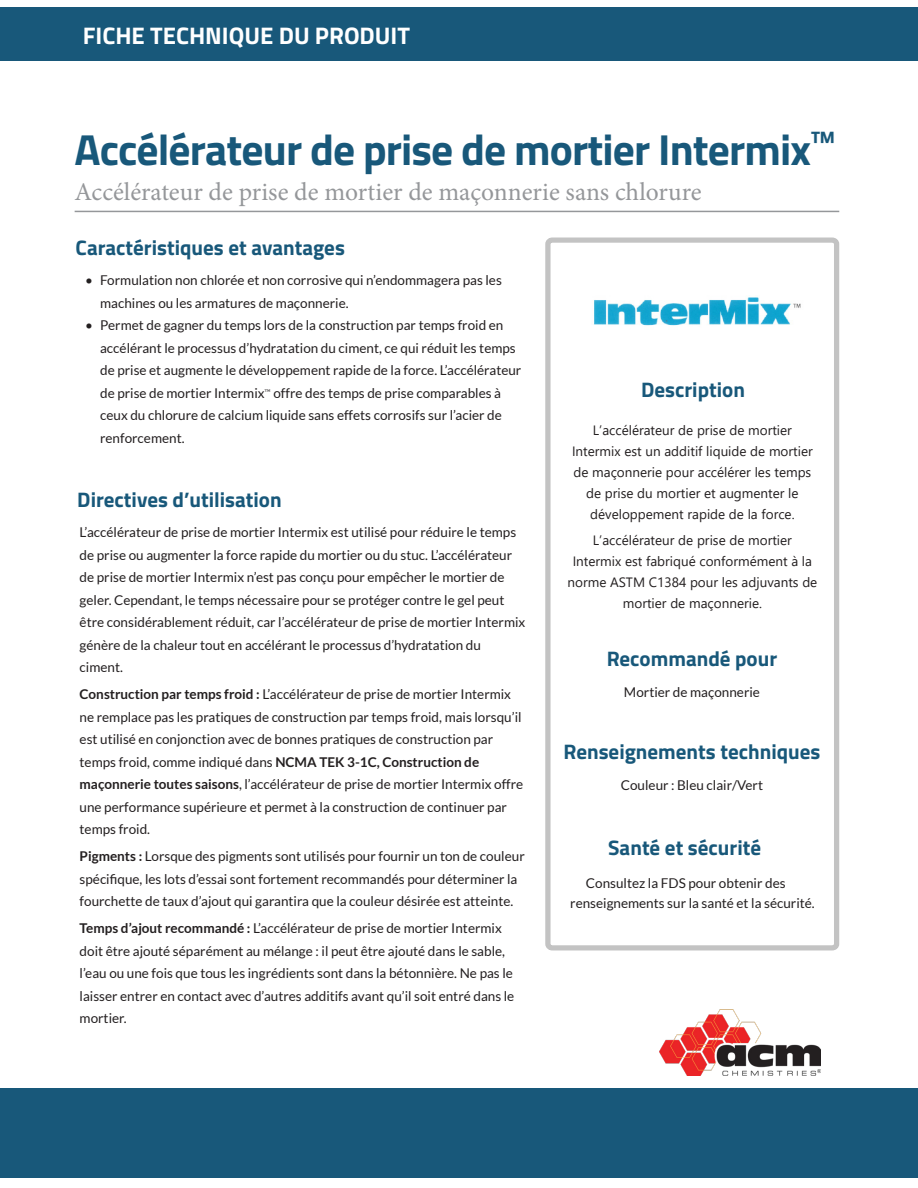
<style>
.page{position:relative;width:918px;height:1188px;background:#fff}
.page>*{position:absolute;margin:0;border:0;box-sizing:border-box;transform-origin:0 0}
.Main_Header{font:700 43.5px "Titillium Web";letter-spacing:-.02em;color:#18587a}
.Main_Sub_Header{font:25.5px "Minion Pro";color:#95979a}
.t1{font:700 24px "Titillium Web";color:#fff}
.Paragraph_Style_1{font:700 21px "Titillium Web";color:#18587a}
.Right_Para_Header{font:700 21px "Titillium Web";color:#18587a}
.Bullets{font:13.5px/22.5px "Lato";color:#231f20}
.Body{font:13.5px/21px "Segoe UI";color:#231f20;text-align:center}
.Right_Para_Text{font:13.5px/19.5px "Lato";color:#231f20}
.s1{font-family:"Minion Pro"}
.s2{font-weight:700}
</style>
<div class="page">
<div style="left:0;top:8px;width:918px;height:54px;background:#18587a"></div>
<hr style="left:75px;top:211px;width:764px;height:1px;background:#95979a">
<svg style="left:545px;top:237px;width:295px;height:714px"></svg>
<div style="left:0;top:1088px;width:918px;height:90px;background:#18587a"></div>
<img style="left:591px;top:296px;width:214px;height:33px">
<img style="left:659px;top:1010px;width:161px;height:65px">
<p class="t1" style="left:83px;top:17px;width:329px">FICHE TECHNIQUE DU PRODUIT</p>
<p class="Main_Header" style="left:75px;top:117px;width:764px">Accélérateur de prise de mortier Intermix<sup>™</sup></p>
<p class="Main_Sub_Header" style="left:75px;top:174px;width:629px">Accélérateur de prise de mortier de maçonnerie sans chlorure</p>
<p class="Paragraph_Style_1" style="left:76px;top:232px;width:271px">Caractéristiques et avantages</p>
<p class="Bullets" style="left:100px;top:269px;width:403px;text-indent:-15px">• Formulation non chlorée et non corrosive qui n’endommagera pas les machines ou les armatures de maçonnerie.</p>
<p class="Bullets" style="left:100px;top:314px;width:423px;text-indent:-15px">• Permet de gagner du temps lors de la construction par temps froid en accélérant le processus d’hydratation du ciment, ce qui réduit les temps de prise et augmente le développement rapide de la force. L’accélérateur de prise de mortier Intermix<span class="s1">™</span> offre des temps de prise comparables à ceux du chlorure de calcium liquide sans effets corrosifs sur l’acier de renforcement.</p>
<p class="Paragraph_Style_1" style="left:77px;top:483px;width:206px">Directives d’utilisation</p>
<p class="Bullets" style="left:80px;top:521px;width:447px">L’accélérateur de prise de mortier Intermix est utilisé pour réduire le temps de prise ou augmenter la force rapide du mortier ou du stuc. L’accélérateur de prise de mortier Intermix n’est pas conçu pour empêcher le mortier de geler. Cependant, le temps nécessaire pour se protéger contre le gel peut être considérablement réduit, car l’accélérateur de prise de mortier Intermix génère de la chaleur tout en accélérant le processus d’hydratation du ciment.</p>
<p class="Bullets" style="left:80px;top:683px;width:445px"><span class="s2">Construction par temps froid :</span> L’accélérateur de prise de mortier Intermix ne remplace pas les pratiques de construction par temps froid, mais lorsqu’il est utilisé en conjonction avec de bonnes pratiques de construction par temps froid, comme indiqué dans <span class="s2">NCMA TEK 3-1C, Construction de maçonnerie toutes saisons</span>, l’accélérateur de prise de mortier Intermix offre une performance supérieure et permet à la construction de continuer par temps froid.</p>
<p class="Bullets" style="left:80px;top:845px;width:447px"><span class="s2">Pigments :</span> Lorsque des pigments sont utilisés pour fournir un ton de couleur spécifique, les lots d’essai sont fortement recommandés pour déterminer la fourchette de taux d’ajout qui garantira que la couleur désirée est atteinte.</p>
<p class="Bullets" style="left:80px;top:917px;width:436px"><span class="s2">Temps d’ajout recommandé :</span> L’accélérateur de prise de mortier Intermix doit être ajouté séparément au mélange : il peut être ajouté dans le sable, l’eau ou une fois que tous les ingrédients sont dans la bétonnière. Ne pas le laisser entrer en contact avec d’autres additifs avant qu’il soit entré dans le mortier.</p>
<p class="Right_Para_Header" style="left:641px;top:374px;width:105px">Description</p>
<p class="Body" style="left:572px;top:419px;width:242px">L’accélérateur de prise de mortier Intermix est un additif liquide de mortier de maçonnerie pour accélérer les temps de prise du mortier et augmenter le développement rapide de la force.</p>
<p class="Body" style="left:567px;top:528px;width:251px">L’accélérateur de prise de mortier Intermix est fabriqué conformément à la norme ASTM C1384 pour les adjuvants de mortier de maçonnerie.</p>
<p class="Paragraph_Style_1" style="left:607px;top:642px;width:172px">Recommandé pour</p>
<p class="Right_Para_Text" style="left:624px;top:682px;width:137px">Mortier de maçonnerie</p>
<p class="Paragraph_Style_1" style="left:564px;top:735px;width:258px">Renseignements techniques</p>
<p class="Right_Para_Text" style="left:621px;top:775px;width:144px">Couleur : Bleu clair/Vert</p>
<p class="Paragraph_Style_1" style="left:608px;top:832px;width:154px">Santé et sécurité</p>
<p class="Right_Para_Text" style="left:570px;top:873px;width:246px;text-indent:16px">Consultez la FDS pour obtenir des renseignements sur la santé et la sécurité.</p>
</div>
